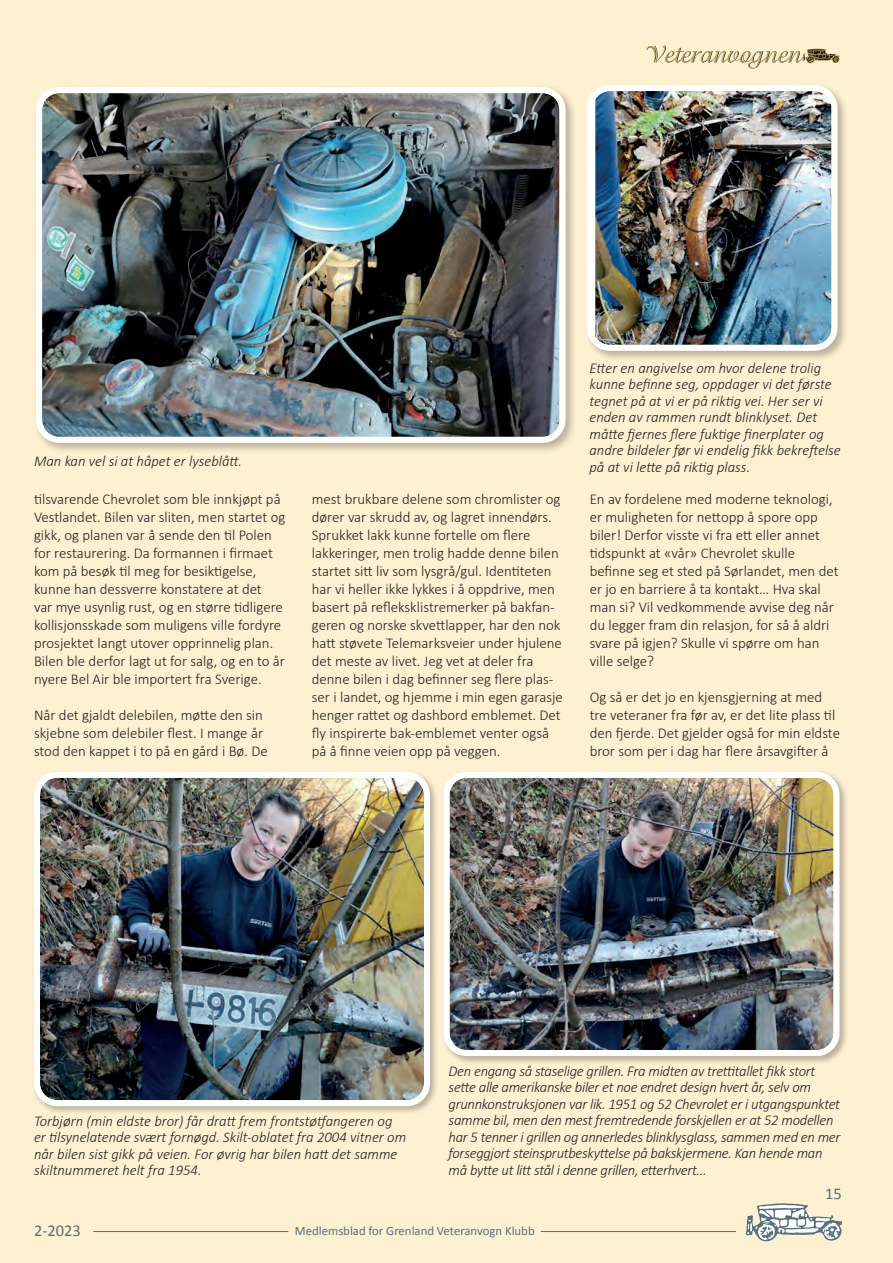
<style>
.page{position:relative;width:893px;height:1263px;background:#fef1d2}
.page>*{position:absolute;margin:0;border:0;box-sizing:border-box;transform-origin:0 0}
.t1{font:16.5px "Calibri";color:#56717d}
.t2{font:300 15px/18px "Calibri";color:#231f20}
.t3{font:italic 300 15px/16.5px "Calibri";letter-spacing:-.015em;color:#231f20}
.t4{font:12.75px "Calibri";color:#56717d}
</style>
<div class="page">
<svg style="left:646px;top:45px;width:194px;height:23px"></svg>
<svg style="left:745px;top:1203px;width:97px;height:39px"></svg>
<hr style="left:93px;top:1231px;width:195px;height:1px;background:#56717d">
<hr style="left:541px;top:1231px;width:195px;height:1px;background:#56717d">
<div style="left:32px;top:770px;width:407px;height:345px;background:#231f20;opacity:.3"></div>
<img style="left:41px;top:779px;width:382px;height:320px">
<div style="left:34px;top:772px;width:396px;height:334px;border:6px solid #fff;border-radius:20px"></div>
<div style="left:441px;top:770px;width:407px;height:295px;background:#231f20;opacity:.3"></div>
<img style="left:451px;top:779px;width:381px;height:270px">
<div style="left:444px;top:772px;width:395px;height:284px;border:6px solid #fff;border-radius:20px"></div>
<div style="left:33px;top:84px;width:544px;height:371px;background:#231f20;opacity:.3"></div>
<img style="left:43px;top:94px;width:516px;height:342px">
<div style="left:36px;top:87px;width:530px;height:356px;border:6px solid #fff;border-radius:20px"></div>
<div style="left:585px;top:83px;width:263px;height:278px;background:#231f20;opacity:.3"></div>
<img style="left:595px;top:92px;width:235px;height:252px">
<div style="left:587px;top:85px;width:250px;height:266px;border:6px solid #fff;border-radius:20px"></div>
<p class="t3" style="left:589px;top:359px;width:253px">Etter en angivelse om hvor delene trolig kunne befinne seg, oppdager vi det første tegnet på at vi er på riktig vei. Her ser vi enden av rammen rundt blinklyset. Det måtte fjernes flere fuktige finerplater og andre bildeler før vi endelig fikk bekreftelse</p>
<p class="t3" style="left:34px;top:453px;width:210px">Man kan vel si at håpet er lyseblått.</p>
<p class="t3" style="left:589px;top:458px;width:162px">på at vi lette på riktig plass.</p>
<p class="t2" style="left:34px;top:489px;width:253px">tilsvarende Chevrolet som ble innkjøpt på Vestlandet. Bilen var sliten, men startet og gikk, og planen var å sende den til Polen for restaurering. Da formannen i firmaet kom på besøk til meg for besiktigelse, kunne han dessverre konstatere at det<br>var mye usynlig rust, og en større tidligere kollisjonsskade som muligens ville fordyre prosjektet langt utover opprinnelig plan.<br>Bilen ble derfor lagt ut for salg, og en to år nyere Bel Air ble importert fra Sverige.</p>
<p class="t2" style="left:34px;top:705px;width:235px">Når det gjaldt delebilen, møtte den sin skjebne som delebiler flest. I mange år stod den kappet i to på en gård i Bø. De</p>
<p class="t2" style="left:312px;top:489px;width:253px">mest brukbare delene som chromlister og dører var skrudd av, og lagret innendørs.<br>Sprukket lakk kunne fortelle om flere lakkeringer, men trolig hadde denne bilen startet sitt liv som lysgrå/gul. Identiteten har vi heller ikke lykkes i å oppdrive, men basert på refleksklistremerker på bakfan&shy;geren og norske skvettlapper, har den nok hatt støvete Telemarksveier under hjulene det meste av livet. Jeg vet at deler fra denne bilen i dag befinner seg flere plas&shy;ser i landet, og hjemme i min egen garasje henger rattet og dashbord emblemet. Det fly inspirerte bak-emblemet venter også på å finne veien opp på veggen.</p>
<p class="t2" style="left:590px;top:489px;width:250px">En av fordelene med moderne teknologi, er muligheten for nettopp å spore opp biler! Derfor visste vi fra ett eller annet tidspunkt at «vår» Chevrolet skulle befinne seg et sted på Sørlandet, men det er jo en barriere å ta kontakt… Hva skal man si? Vil vedkommende avvise deg når du legger fram din relasjon, for så å aldri svare på igjen? Skulle vi spørre om han ville selge?</p>
<p class="t2" style="left:590px;top:687px;width:252px">Og så er det jo en kjensgjerning at med tre veteraner fra før av, er det lite plass til den fjerde. Det gjelder også for min eldste bror som per i dag har flere årsavgifter å</p>
<p class="t3" style="left:34px;top:1112px;width:374px">Torbjørn (min eldste bror) får dratt frem frontstøtfangeren og er tilsynelatende svært fornøgd. Skilt-oblatet fra 2004 vitner om når bilen sist gikk på veien. For øvrig har bilen hatt det samme skiltnummeret helt fra 1954.</p>
<p class="t3" style="left:449px;top:1062px;width:393px">Den engang så staselige grillen. Fra midten av trettitallet fikk stort sette alle amerikanske biler et noe endret design hvert år, selv om grunnkonstruksjonen var lik. 1951 og 52 Chevrolet er i utgangspunktet samme bil, men den mest fremtredende forskjellen er at 52 modellen har 5 tenner i grillen og annerledes blinklysglass, sammen med en mer forseggjort steinsprutbeskyttelse på bakskjermene. Kan hende man må bytte ut litt stål i denne grillen, etterhvert...</p>
<p class="t1" style="left:825px;top:1183px;width:18px">15</p>
<p class="t1" style="left:34px;top:1220px;width:48px">2-2023</p>
<p class="t4" style="left:295px;top:1222px;width:241px">Medlemsblad for Grenland Veteranvogn Klubb</p>
</div>
